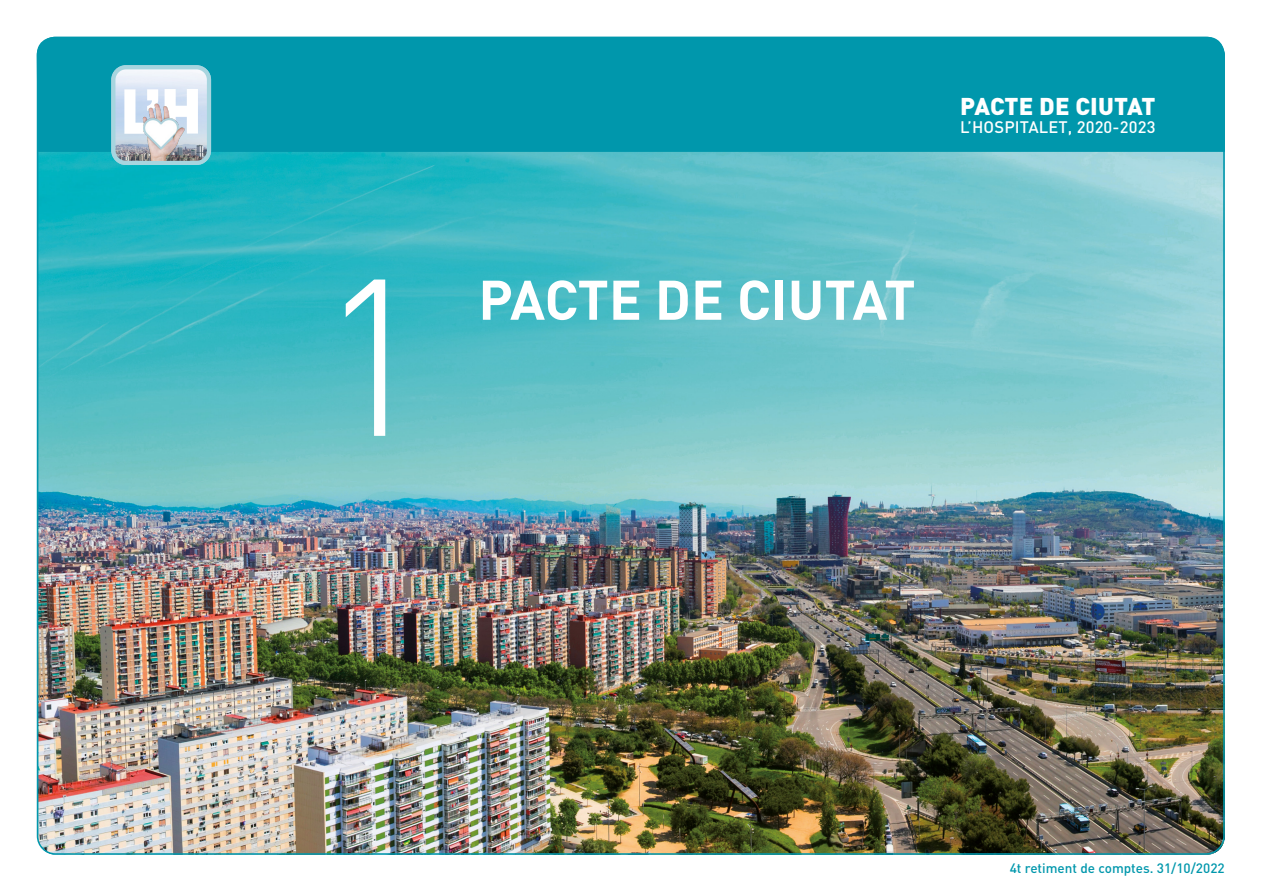
<style>
.page{position:relative;width:1263px;height:893px;background:#fff}
.page>*{position:absolute;margin:0;border:0;box-sizing:border-box;transform-origin:0 0}
.t1{font:300 219.6px "DIN";color:#fff}
.t2{font:700 54.9px "DIN";letter-spacing:-.005em;color:#fff}
.t3{font:900 24px "DIN";letter-spacing:.005em;color:#fff}
.t4{font:500 16.5px "DIN";letter-spacing:.01em;color:#fff}
.t5{font:500 13.5px "DIN";color:#0097ac}
</style>
<div class="page">
<img style="left:38px;top:152px;width:1187px;height:703px">
<div style="left:37px;top:37px;width:1188px;height:115px;background:#0097ac"></div>
<img style="left:113px;top:67px;width:96px;height:96px">
<div style="left:111px;top:65px;width:100px;height:100px;border:4px solid #a7d5df;border-radius:13px"></div>
<svg style="left:124px;top:89px;width:74px;height:5px"></svg>
<img style="left:122px;top:94px;width:78px;height:67px">
<h1 class="t1" style="left:316px;top:209px;width:114px">1</h1>
<h3 class="t3" style="left:960px;top:90px;width:197px">PACTE DE CIUTAT</h3>
<p class="t4" style="left:960px;top:116px;width:197px">L’HOSPITALET, 2020-2023</p>
<h2 class="t2" style="left:478px;top:263px;width:439px">PACTE DE CIUTAT</h2>
<p class="t5" style="left:1010px;top:859px;width:216px">4t retiment de comptes. 31/10/2022</p>
</div>
